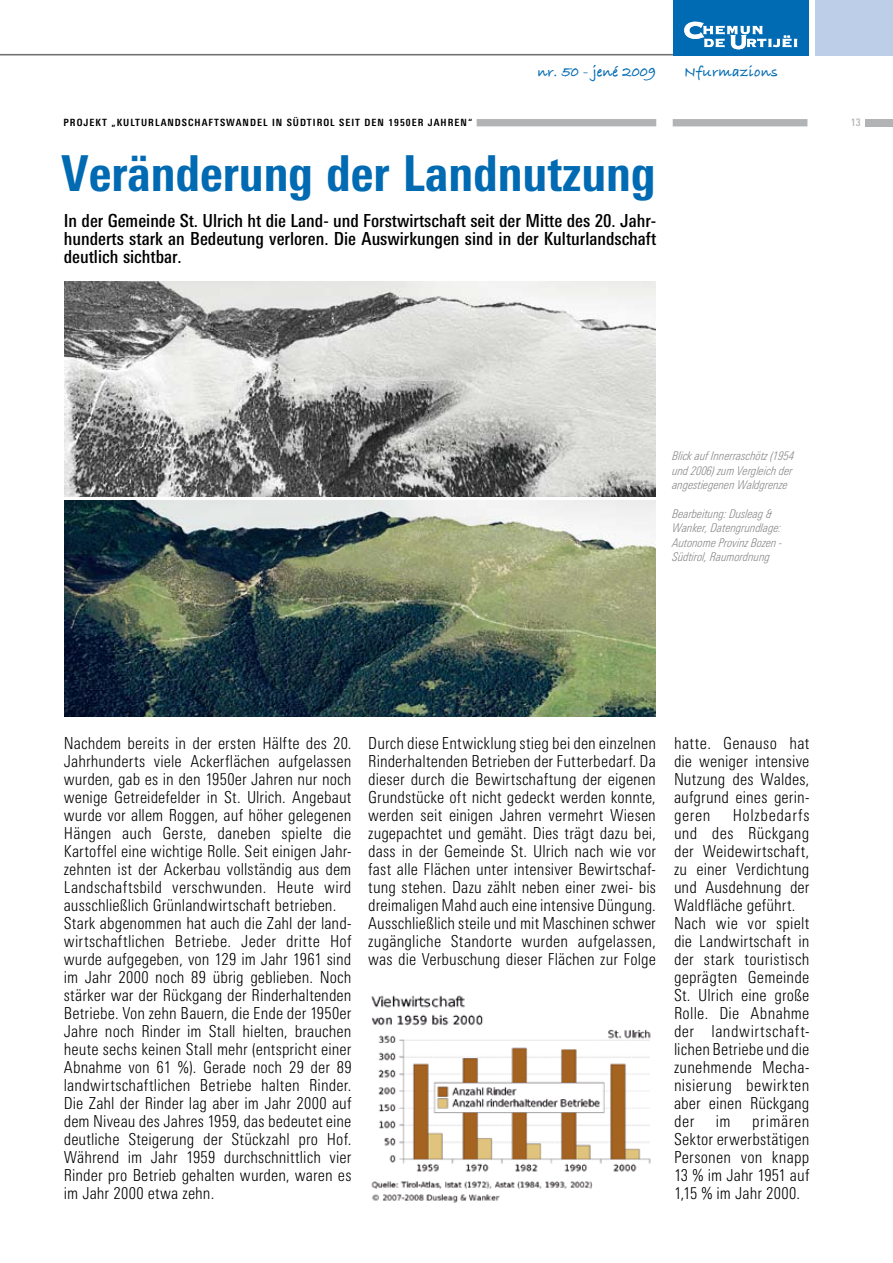
<style>
.page{position:relative;width:893px;height:1263px;background:#fff}
.page>*{position:absolute;margin:0;border:0;box-sizing:border-box;transform-origin:0 0}
.t1{font:800 condensed 49.5px "Linotype Univers";color:#006ab2}
.t2{font:500 condensed 18px/18px "Linotype Univers";color:#000;text-align:justify}
.t3{font:300 condensed 16.5px/18px "Linotype Univers";letter-spacing:.01em;color:#000;text-align:justify}
.t4{font:15px "Bradley Hand ITCTT Bold";color:#006ab2}
.t5{font:15px "Bradley Hand ITCTT Bold";letter-spacing:.02em;color:#006ab2}
.t6{font:italic 300 condensed 12px/14.4px "Linotype Univers";color:#87888a}
.t7{font:500 condensed 10.5px "Linotype Univers";color:#b1b3b4}
.t8{font:700 condensed 10.05px "Linotype Univers";letter-spacing:.1em;color:#000}
</style>
<div class="page">
<div style="left:673px;top:119px;width:134px;height:7px;background:#b1b3b4"></div>
<div style="left:477px;top:119px;width:179px;height:7px;background:#b1b3b4"></div>
<img style="left:64px;top:281px;width:592px;height:216px">
<img style="left:64px;top:501px;width:592px;height:216px">
<img style="left:371px;top:995px;width:280px;height:208px">
<div style="left:815px;top:0;width:78px;height:55px;background:#bccee8"></div>
<hr style="left:0;top:54px;width:808px;height:1px;background:#707173">
<div style="left:865px;top:119px;width:28px;height:7px;background:#b1b3b4"></div>
<div style="left:673px;top:0;width:135px;height:55px;background:#006ab2"></div>
<svg style="left:684px;top:22px;width:114px;height:27px"></svg>
<p class="t8" style="left:64px;top:117px;width:410px">PROJ EKT „KULTURLANDSCHAFTSWANDEL IN SÜDTIROL SEIT DEN 1950ER JAHREN“</p>
<p class="t4" style="left:538px;top:60px;width:120px">nr. 50 - jené 2009</p>
<p class="t5" style="left:684px;top:60px;width:95px">Nfurmazions</p>
<h1 class="t1" style="left:61px;top:144px;width:596px">Veränderung der Landnutzung</h1>
<p class="t2" style="left:64px;top:212px;width:594px">In der Gemeinde St. Ulrich ht die Land- und Forstwirtschaft seit der Mitte des 20. Jahr&shy;hunderts stark an Bedeutung verloren. Die Auswirkungen sind in der Kulturlandschaft deutlich sichtbar.</p>
<p class="t7" style="left:851px;top:117px;width:11px">13</p>
<p class="t6" style="left:672px;top:449px;width:123px">Blick auf Innerraschötz (1954 und 2006) zum Vergleich der angestiegenen Waldgrenze</p>
<p class="t6" style="left:672px;top:506px;width:112px">Bearbeitung: Dusleag &amp;<br>Wanker, Datengrundlage:<br>Autonome Provinz Bozen -<br>Südtirol, Raumordnung</p>
<p class="t3" style="left:64px;top:734px;width:289px;text-align:left">Nachdem bereits in der ersten Hälfte des 20.<br>Jahrhunderts viele Ackerflächen aufgelassen wurden, gab es in den 1950er Jahren nur noch wenige Getreidefelder in St. Ulrich. Angebaut wurde vor allem Roggen, auf höher gelegenen Hängen auch Gerste, daneben spielte die Kartoffel eine wichtige Rolle. Seit einigen Jahr&shy;zehnten ist der Ackerbau vollständig aus dem Landschaftsbild verschwunden. Heute wird ausschließlich Grünlandwirtschaft betrieben.<br>Stark abgenommen hat auch die Zahl der land&shy;wirtschaftlichen Betriebe. Jeder dritte Hof wurde aufgegeben, von 129 im Jahr 1961 sind im Jahr 2000 noch 89 übrig geblieben. Noch stärker war der Rückgang der Rinderhaltenden Betriebe. Von zehn Bauern, die Ende der 1950er Jahre noch Rinder im Stall hielten, brauchen heute sechs keinen Stall mehr (entspricht einer Abnahme von 61 %). Gerade noch 29 der 89 landwirtschaftlichen Betriebe halten Rinder.<br>Die Zahl der Rinder lag aber im Jahr 2000 auf dem Niveau des Jahres 1959, das bedeutet eine deutliche Steigerung der Stückzahl pro Hof.<br>Während im Jahr 1959 durchschnittlich vier Rinder pro Betrieb gehalten wurden, waren es im Jahr 2000 etwa zehn.</p>
<p class="t3" style="left:368px;top:734px;width:289px">Durch diese Entwicklung stieg bei den einzelnen Rinderhaltenden Betrieben der Futterbedarf. Da dieser durch die Bewirtschaftung der eigenen Grundstücke oft nicht gedeckt werden konnte, werden seit einigen Jahren vermehrt Wiesen zugepachtet und gemäht. Dies trägt dazu bei, dass in der Gemeinde St. Ulrich nach wie vor fast alle Flächen unter intensiver Bewirtschaf&shy;tung stehen. Dazu zählt neben einer zwei- bis dreimaligen Mahd auch eine intensive Düngung.<br>Ausschließlich steile und mit Maschinen schwer zugängliche Standorte wurden aufgelassen, was die Verbuschung dieser Flächen zur Folge</p>
<p class="t3" style="left:674px;top:734px;width:137px">hatte. Genauso hat die weniger intensive Nutzung des Waldes, aufgrund eines gerin&shy;geren</p>
<p class="t3" style="left:674px;top:806px;width:137px;text-align:left;text-indent:59px">Holzbedarfs und des Rückgang der Weidewirtschaft, zu einer Verdichtung und Ausdehnung der<br>Waldfläche geführt.<br>Nach wie vor spielt die Landwirtschaft in der stark touristisch geprägten Gemeinde<br>St. Ulrich eine große<br>Rolle. Die Abnahme der landwirtschaft&shy;lichen Betriebe und die zunehmende Mecha&shy;nisierung bewirkten aber einen Rückgang der</p>
<p class="t3" style="left:674px;top:1112px;width:137px;text-indent:78px">primären Sektor erwerbstätigen Personen von knapp 13 % im Jahr 1951 auf 1,15 % im Jahr 2000.</p>
<p class="t3" style="left:716px;top:1112px;width:16px">im</p>
</div>
